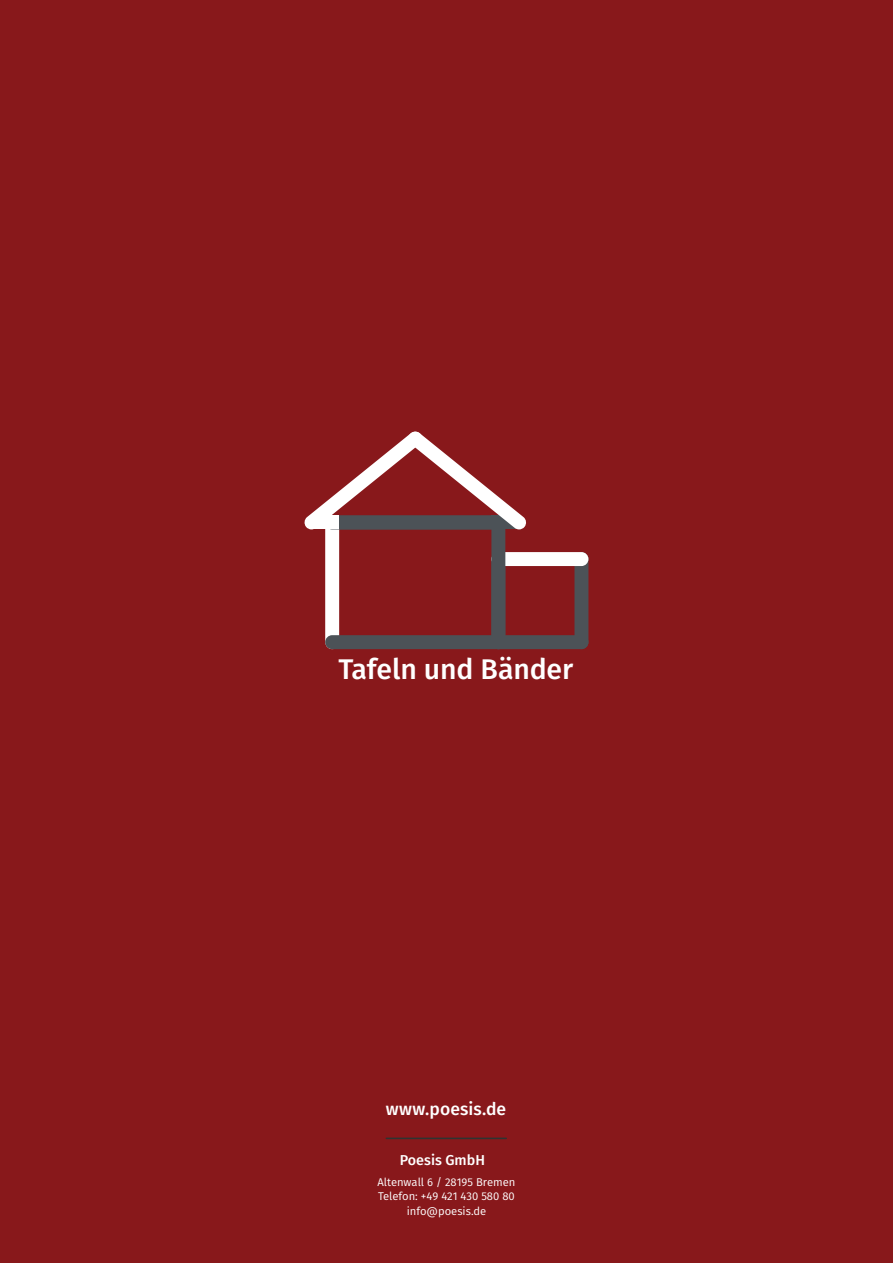
<style>
.page{position:relative;width:893px;height:1263px;background:#88181b}
.page>*{position:absolute;margin:0;border:0;box-sizing:border-box;transform-origin:0 0}
.t1{font:500 28.5px "Fira Sans";letter-spacing:-.005em;color:#fff}
.t2{font:500 17.55px "Fira Sans";letter-spacing:.005em;color:#fff}
.t3{font:500 14.4px "Fira Sans";color:#fff}
.t4{font:11.25px/14.4px "Fira Sans";color:#fff;text-align:center}
</style>
<div class="page">
<div style="left:325px;top:515px;width:14px;height:134px;background:#fff;border-radius:7px"></div>
<div style="left:325px;top:635px;width:180px;height:14px;background:#4c5257;border-radius:7px"></div>
<div style="left:574px;top:552px;width:14px;height:97px;background:#4c5257;border-radius:7px"></div>
<div style="left:491px;top:635px;width:97px;height:14px;background:#4c5257;border-radius:7px"></div>
<div style="left:491px;top:552px;width:97px;height:14px;background:#fff;border-radius:7px"></div>
<div style="left:491px;top:515px;width:14px;height:134px;background:#4c5257;border-radius:7px"></div>
<svg style="left:304px;top:431px;width:222px;height:98px"></svg>
<hr style="left:386px;top:1137px;width:120px;height:2px;background:#2d3432">
<h1 class="t1" style="left:338px;top:649px;width:236px">Tafeln und Bänder</h1>
<h2 class="t2" style="left:386px;top:1096px;width:122px">www.poesis.de</h2>
<p class="t3" style="left:400px;top:1150px;width:87px">Poesis GmbH</p>
<p class="t4" style="left:377px;top:1175px;width:140px">Altenwall 6 / 28195 Bremen<br>Telefon: +49 421 430 580 80 info@poesis.de</p>
</div>
